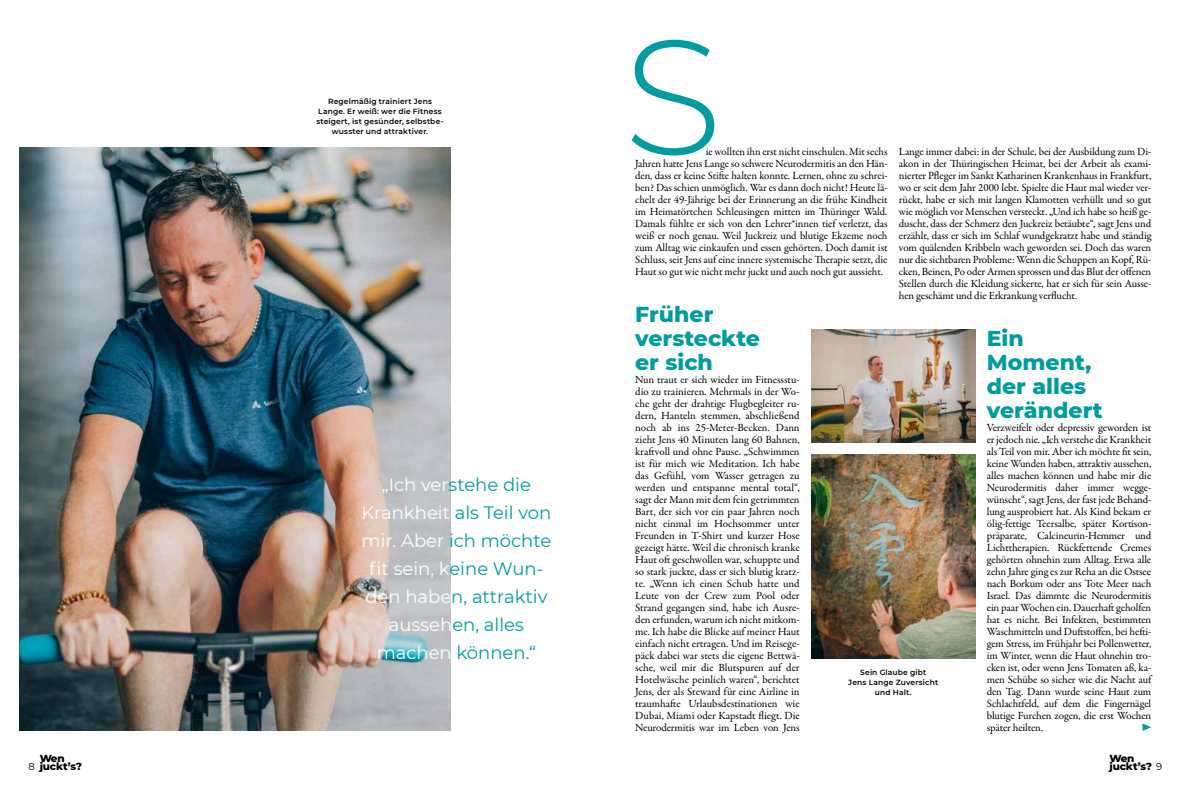
<style>
.page{position:relative;width:1191px;height:794px;background:#fff}
.page>*{position:absolute;margin:0;border:0;box-sizing:border-box;transform-origin:0 0}
.t1{font:300 163px "Montserrat";color:#009ca0}
.t2{font:800 22px/24px "Montserrat";color:#009ca0}
.t3{font:18px/28px "Montserrat";color:#009ca0;text-align:center}
.t4{font:11px/12px "Garamond Premr Pro";letter-spacing:-.01em;color:#000;text-align:justify}
.t5{font:800 10.4px/7.6px "Montserrat";letter-spacing:-.015em;color:#000}
.t6{font:10px "Montserrat";color:#000}
.t7{font:600 7.5px/10px "Montserrat";letter-spacing:.025em;color:#000;text-align:center}
.s1{color:#fff}
.s2{font-weight:400;font-size:10px}
</style>
<div class="page">
<img style="left:20px;top:148px;width:430px;height:583px">
<img style="left:811px;top:330px;width:164px;height:113px">
<img style="left:811px;top:455px;width:164px;height:204px">
<svg style="left:1142px;top:723px;width:9px;height:8px"></svg>
<p class="t7" style="left:316px;top:96px;width:129px">Regelmäßig trainiert Jens<br>Lange. Er weiß: wer die Fitness steigert, ist gesünder, selbstbe&shy;wusster und attraktiver.</p>
<h3 class="t3" style="left:361px;top:469px;width:191px"><span class="s1">„Ich ver</span>stehe die<br><span class="s1">Krankheit</span> als Teil von <span class="s1">mir. Aber</span> ich möchte <span class="s1">fit sein, k</span>eine Wun&shy;<span class="s1">den habe</span>n, attraktiv <span class="s1">ausseh</span>en, alles <span class="s1">machen</span> können.“</h3>
<h1 class="t1" style="left:623px;top:-14px;width:101px">S</h1>
<p class="t4" style="left:635px;top:145px;width:254px;text-indent:71px">ie wollten ihn erst nicht einschulen. Mit sechs Jahren hatte Jens Lange so schwere Neurodermitis an den Hän&shy;den, dass er keine Stifte halten konnte. Lernen, ohne zu schrei&shy;ben? Das schien unmöglich. War es dann doch nicht! Heute lä&shy;chelt der 49-Jährige bei der Erinnerung an die frühe Kindheit im Heimatörtchen Schleusingen mitten im Thüringer Wald.<br>Damals fühlte er sich von den Lehrer*innen tief verletzt, das weiß er noch genau. Weil Juckreiz und blutige Ekzeme noch zum Alltag wie einkaufen und essen gehörten. Doch damit ist Schluss, seit Jens auf eine innere systemische Therapie setzt, die Haut so gut wie nicht mehr juckt und auch noch gut aussieht.</p>
<h2 class="t2" style="left:635px;top:301px;width:126px">Früher versteckte er sich</h2>
<p class="t4" style="left:635px;top:373px;width:166px">Nun traut er sich wieder im Fitnessstu&shy;dio zu trainieren. Mehrmals in der Wo&shy;che geht der drahtige Flugbegleiter ru&shy;dern, Hanteln stemmen, abschließend noch ab ins 25-Meter-Becken. Dann zieht Jens 40 Minuten lang 60 Bahnen, kraftvoll und ohne Pause. „Schwimmen ist für mich wie Meditation. Ich habe das Gefühl, vom Wasser getragen zu werden und entspanne mental total“, sagt der Mann mit dem fein getrimmten Bart, der sich vor ein paar Jahren noch nicht einmal im Hochsommer unter Freunden in T-Shirt und kurzer Hose gezeigt hätte. Weil die chronisch kranke Haut oft geschwollen war, schuppte und so stark juckte, dass er sich blutig kratz&shy;te. „Wenn ich einen Schub hatte und Leute von der Crew zum Pool oder Strand gegangen sind, habe ich Ausre&shy;den erfunden, warum ich nicht mitkom&shy;me. Ich habe die Blicke auf meiner Haut einfach nicht ertragen. Und im Reisege&shy;päck dabei war stets die eigene Bettwä&shy;sche, weil mir die Blutspuren auf der Hotelwäsche peinlich waren“, berichtet Jens, der als Steward für eine Airline in traumhafte Urlaubsdestinationen wie Dubai, Miami oder Kapstadt fliegt. Die Neurodermitis war im Leben von Jens</p>
<p class="t4" style="left:899px;top:145px;width:254px">Lange immer dabei: in der Schule, bei der Ausbildung zum Di&shy;akon in der Thüringischen Heimat, bei der Arbeit als exami&shy;nierter Pfleger im Sankt Katharinen Krankenhaus in Frankfurt, wo er seit dem Jahr 2000 lebt. Spielte die Haut mal wieder ver&shy;rückt, habe er sich mit langen Klamotten verhüllt und so gut wie möglich vor Menschen versteckt. „Und ich habe so heiß ge&shy;duscht, dass der Schmerz den Juckreiz betäubte“, sagt Jens und erzählt, dass er sich im Schlaf wundgekratzt habe und ständig vom quälenden Kribbeln wach geworden sei. Doch das waren nur die sichtbaren Probleme: Wenn die Schuppen an Kopf, Rü&shy;cken, Beinen, Po oder Armen sprossen und das Blut der offenen Stellen durch die Kleidung sickerte, hat er sich für sein Ausse&shy;hen geschämt und die Erkrankung verflucht.</p>
<h2 class="t2" style="left:986px;top:325px;width:117px">Ein<br>Moment, der alles verändert</h2>
<p class="t4" style="left:986px;top:421px;width:166px">Verzweifelt oder depressiv geworden ist er jedoch nie. „Ich verstehe die Krankheit als Teil von mir. Aber ich möchte fit sein, keine Wunden haben, attraktiv aussehen, alles machen können und habe mir die Neurodermitis daher immer wegge&shy;wünscht“, sagt Jens, der fast jede Behand&shy;lung ausprobiert hat. Als Kind bekam er ölig-fettige Teersalbe, später Kortison&shy;präparate, Calcineurin-Hemmer und Lichttherapien. Rückfettende Cremes gehörten ohnehin zum Alltag. Etwa alle zehn Jahre ging es zur Reha an die Ostsee nach Borkum oder ans Tote Meer nach Israel. Das dämmte die Neurodermitis ein paar Wochen ein. Dauerhaft geholfen hat es nicht. Bei Infekten, bestimmten Waschmitteln und Duftstoffen, bei hefti&shy;gem Stress, im Frühjahr bei Pollenwetter, im Winter, wenn die Haut ohnehin tro&shy;cken ist, oder wenn Jens Tomaten aß, ka&shy;men Schübe so sicher wie die Nacht auf den Tag. Dann wurde seine Haut zum Schlachtfeld, auf dem die Fingernägel blutige Furchen zogen, die erst Wochen später heilten.</p>
<p class="t7" style="left:848px;top:667px;width:91px">Sein Glaube gibt<br>Jens Lange Zuversicht und Halt.</p>
<p class="t5" style="left:40px;top:754px;width:44px">Wen juckt’s?</p>
<p class="t5" style="left:1109px;top:754px;width:26px">Wen</p>
<p class="t6" style="left:28px;top:760px;width:8px">8</p>
<p class="t5" style="left:1109px;top:761px;width:54px">juckt’s? <span class="s2">9</span></p>
</div>
